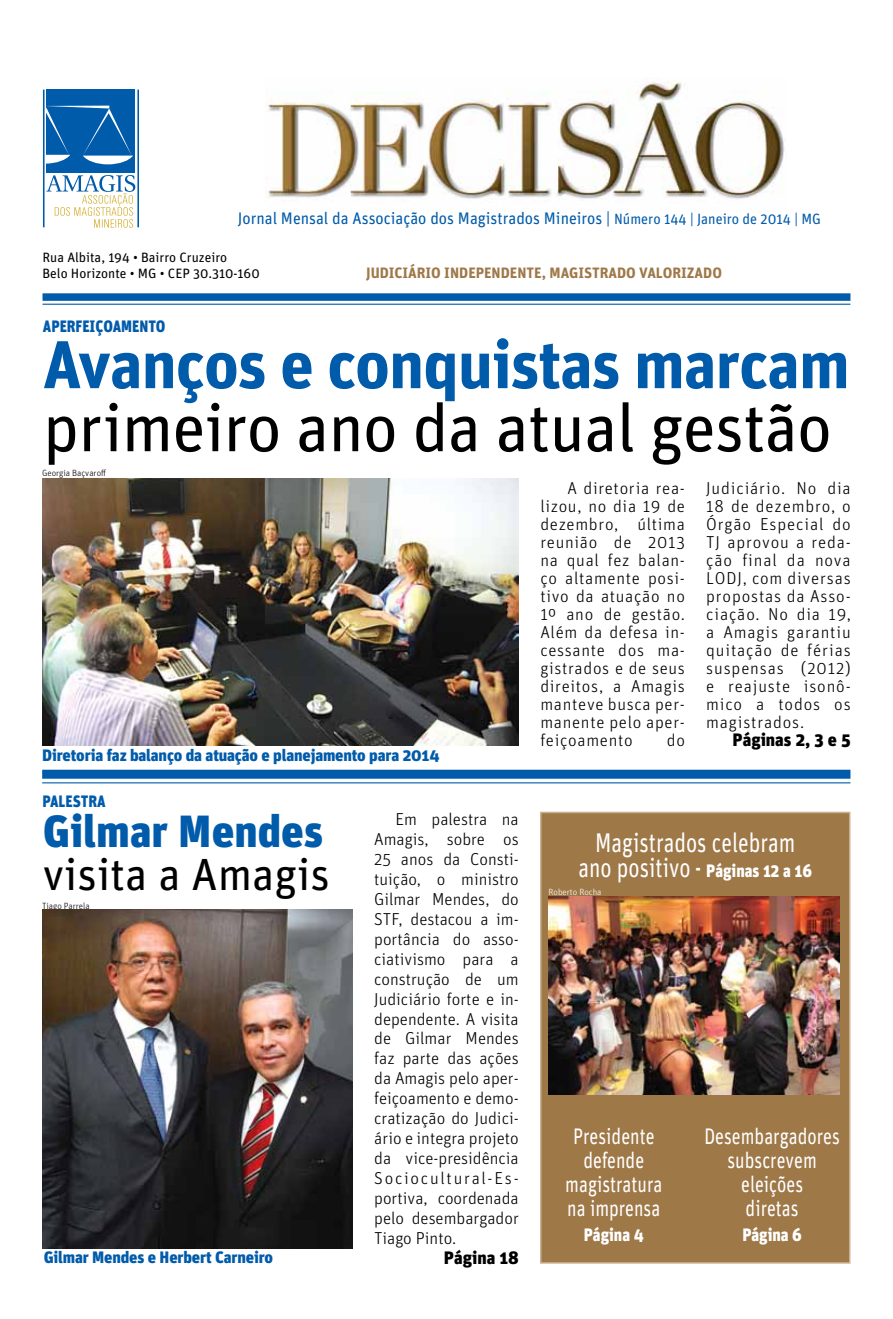
<style>
.page{position:relative;width:893px;height:1319px;background:#fff}
.page>*{position:absolute;margin:0;border:0;box-sizing:border-box;transform-origin:0 0}
.t1{font:700 67.5px "Unit";letter-spacing:-.015em;color:#005baa}
.t2{font:67.5px "Unit";letter-spacing:-.015em;color:#000}
.t3{font:45px "Unit";color:#000}
.t4{font:900 45px "Unit";color:#005baa}
.t5{font:27px "Unit";color:#fff;scale:.8 1}
.t6{font:22.5px/24px "Unit";color:#fff;text-align:center;scale:.8 1}
.t7{font:900 18px "Unit";color:#fff;scale:.9 1}
.t8{font:900 18px "Unit";color:#000}
.t9{font:300 17.25px/18px "Unit";letter-spacing:.04em;color:#000;text-align:justify}
.t10{font:16.8px "Unit";color:#005baa;scale:.95 1}
.t11{font:900 16.5px "Unit";letter-spacing:-.01em;color:#005baa}
.t12{font:900 16.5px "Unit";letter-spacing:-.01em;color:#005baa;scale:.9 1}
.t13{font:700 15px "Unit";color:#9f7848}
.t14{font:13.5px/16.2px "Unit";color:#000}
.t15{font:300 9px "Unit";color:#000}
.t16{font:300 9px "Unit";color:#fff}
.s1{font-size:14.85px}
.s2{font-weight:400;font-size:27px}
.s3{font-weight:400;font-size:28.8px}
</style>
<div class="page">
<div style="left:43px;top:293px;width:807px;height:8px;background:#005baa"></div>
<hr style="left:43px;top:303px;width:807px;height:2px;background:#005baa">
<img style="left:266px;top:81px;width:519px;height:118px">
<svg style="left:46px;top:175px;width:89px;height:53px"></svg>
<div style="left:46px;top:89px;width:89px;height:84px;background:#005baa"></div>
<hr style="left:137px;top:90px;width:2px;height:137px;background:#005baa">
<svg style="left:46px;top:106px;width:87px;height:58px"></svg>
<hr style="left:43px;top:90px;width:2px;height:137px;background:#005baa">
<img style="left:42px;top:909px;width:311px;height:338px">
<div style="left:42px;top:769px;width:808px;height:9px;background:#005baa"></div>
<hr style="left:42px;top:782px;width:808px;height:1px;background:#005baa">
<div style="left:540px;top:811px;width:310px;height:452px;background:#9f7848;border:2px solid #c8af92"></div>
<img style="left:549px;top:896px;width:291px;height:198px">
<img style="left:43px;top:478px;width:476px;height:267px">
<p class="t10" style="left:238px;top:208px;width:615px">Jornal Mensal da Associação dos Magistrados Mineiros | <span class="s1">Número 144 | Janeiro de 2014 | MG</span></p>
<p class="t14" style="left:43px;top:249px;width:219px">Rua Albita, 194 • Bairro Cruzeiro<br>Belo Horizonte • MG • CEP 30.310-160</p>
<p class="t13" style="left:366px;top:264px;width:357px">JUDICIÁRIO INDEPENDENTE, MAGISTRADO VALORIZADO</p>
<p class="t12" style="left:43px;top:316px;width:138px">Aperfeiçoamento</p>
<h1 class="t1" style="left:43px;top:323px;width:808px">Avanços e conquistas marcam</h1>
<h1 class="t2" style="left:43px;top:388px;width:791px">primeiro ano da atual gestão</h1>
<p class="t15" style="left:42px;top:467px;width:65px">Georgia Baçvaroff</p>
<p class="t11" style="left:42px;top:744px;width:399px">Diretoria faz balanço da atuação e planejamento para 2014</p>
<p class="t12" style="left:43px;top:790px;width:70px">Palestra</p>
<h2 class="t4" style="left:43px;top:802px;width:282px">Gilmar Mendes</h2>
<h2 class="t3" style="left:43px;top:847px;width:289px">visita a Amagis</h2>
<p class="t15" style="left:42px;top:900px;width:49px">Tiago Parrela</p>
<p class="t11" style="left:44px;top:1246px;width:231px">Gilmar Mendes e Herbert Carneiro</p>
<p class="t9" style="left:374px;top:809px;width:146px;line-height:20px;text-indent:21px">Em palestra na Amagis, sobre os 25 anos da Consti&shy;tuição, o ministro Gilmar Mendes, do STF, destacou a im&shy;portância do asso&shy;ciativismo para a construção de um Judiciário forte e in&shy;dependente. A visita de Gilmar Mendes faz parte das ações da Amagis pelo aper&shy;feiçoamento e demo&shy;cratização do Judici&shy;ário e integra projeto da vice-presidência Sociocultural-Es&shy;portiva, coordenada pelo desembargador Tiago Pinto.</p>
<p class="t8" style="left:444px;top:1245px;width:76px">Página 18</p>
<p class="t9" style="left:540px;top:478px;width:146px;text-indent:27px">A diretoria rea&shy;lizou, no dia 19 de dezembro, última reunião de 2013 na qual fez balan&shy;ço altamente posi&shy;tivo da atuação no 1º ano de gestão.<br>Além da defesa in&shy;cessante dos ma&shy;gistrados e de seus direitos, a Amagis manteve busca per&shy;manente pelo aper&shy;feiçoamento</p>
<p class="t9" style="left:667px;top:730px;width:20px">do</p>
<p class="t9" style="left:706px;top:478px;width:146px">Judiciário. No dia 18 de dezembro, o Órgão Especial do TJ aprovou a reda&shy;ção final da nova LODJ, com diversas propostas da Asso&shy;ciação. No dia 19, a Amagis garantiu quitação de férias suspensas (2012) e reajuste isonô&shy;mico a todos os magistrados.</p>
<p class="t8" style="left:732px;top:728px;width:120px">Páginas 2, 3 e 5</p>
<h3 class="t5" style="left:595px;top:826px;width:252px">Magistrados celebram</h3>
<p class="t7" style="left:578px;top:859px;width:261px"><span class="s2">ano positivo</span> <span class="s3">-</span> Páginas 12 a 16</p>
<p class="t16" style="left:549px;top:886px;width:54px">Roberto Rocha</p>
<h3 class="t6" style="left:565px;top:1123px;width:123px">Presidente defende magistratura na imprensa</h3>
<p class="t7" style="left:584px;top:1223px;width:68px">Página 4</p>
<h3 class="t6" style="left:704px;top:1123px;width:171px">Desembargadores subscrevem eleições<br>diretas</h3>
<p class="t7" style="left:742px;top:1223px;width:68px">Página 6</p>
</div>
